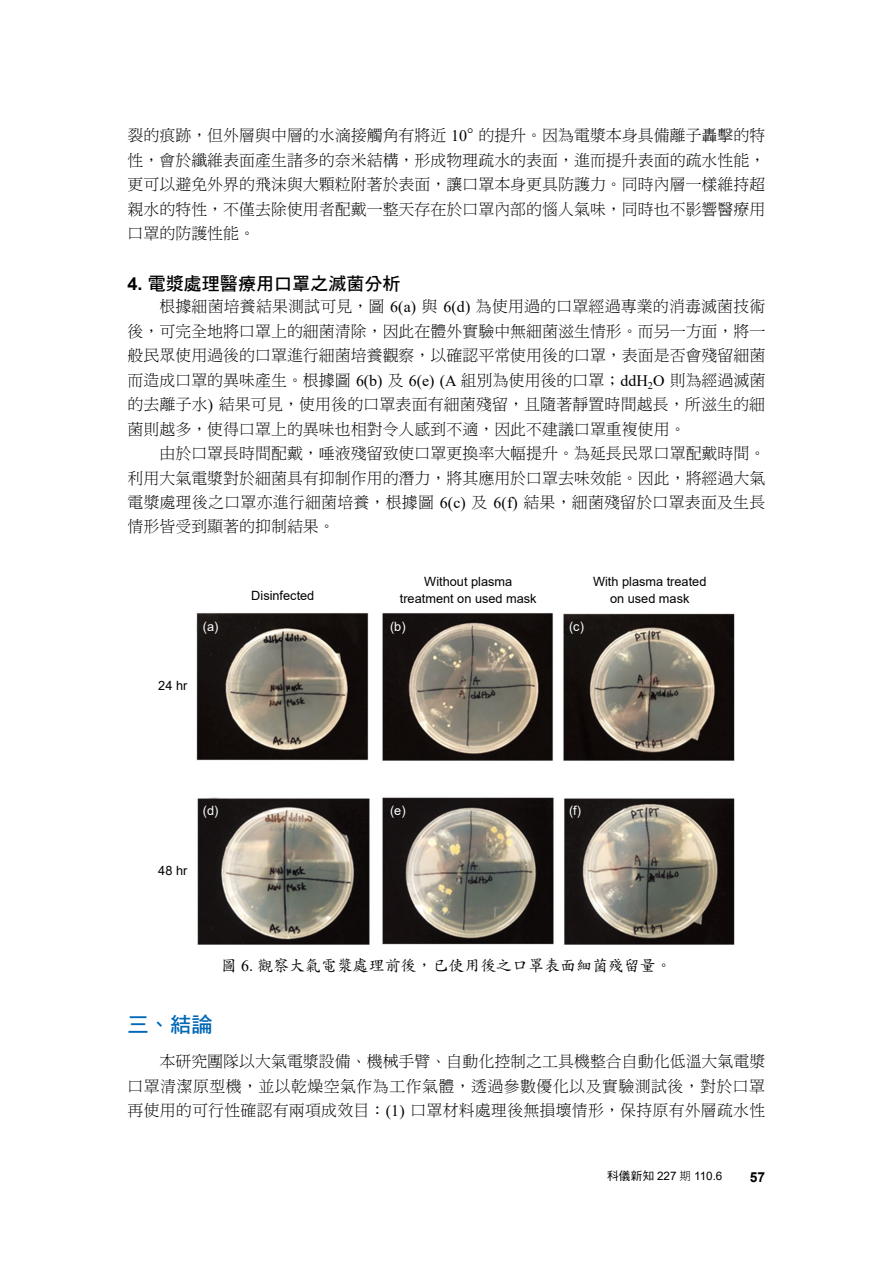
<style>
.page{position:relative;width:893px;height:1263px;background:#fff}
.page>*{position:absolute;margin:0;border:0;box-sizing:border-box;transform-origin:0 0}
.t1{font:21.3px "DF Hei Std W7";color:#0068b7}
.t2{font:18px "DF Hei Std W7";color:#000}
.t3{font:15.9px/24.5px "DF Ming Std W3";color:#000;text-align:justify}
.t4{font:15.9px "DF Kai Shu Std W5";color:#000}
.t5{font:700 13.8px "Arial";color:#000}
.t6{font:12.75px/17px "Arial";color:#000;text-align:center}
.t7{font:12.75px "Arial";color:#fff}
.t8{font:11.7px "Arial";color:#000}
.s1{font-family:"Times New Roman"}
.s2{font-family:"Arial";font-weight:700}
.s3{font-family:"DF Hei Std W5"}
.s4{font-family:"DF Hei Std W3"}
</style>
<div class="page">
<img style="left:196px;top:613px;width:538px;height:331px">
<p class="t3" style="left:128px;top:123px;width:639px">裂的痕跡，但外層與中層的水滴接觸角有將近 <span class="s1">10</span><sup>°</sup> 的提升。因為電漿本身具備離子轟擊的特性，會於纖維表面產生諸多的奈米結構，形成物理疏水的表面，進而提升表面的疏水性能，更可以避免外界的飛沫與大顆粒附著於表面，讓口罩本身更具防護力。同時內層一樣維持超親水的特性，不僅去除使用者配戴一整天存在於口罩內部的惱人氣味，同時也不影響醫療用口罩的防護性能。</p>
<p class="t2" style="left:128px;top:274px;width:275px"><span class="s2">4.</span> 電漿處理醫療用口罩之滅菌分析</p>
<p class="t3" style="left:128px;top:294px;width:639px;text-indent:32px">根據細菌培養結果測試可見，圖 <span class="s1">6(a)</span> 與 <span class="s1">6(d)</span> 為使用過的口罩經過專業的消毒滅菌技術後，可完全地將口罩上的細菌清除，因此在體外實驗中無細菌滋生情形。而另一方面，將一般民眾使用過後的口罩進行細菌培養觀察，以確認平常使用後的口罩，表面是否會殘留細菌而造成口罩的異味產生。根據圖 <span class="s1">6(b)</span> 及 <span class="s1">6(e) (A</span> 組別為使用後的口罩；<span class="s1">ddH</span><sub>2</sub><span class="s1">O</span> 則為經過滅菌的去離子水<span class="s1">)</span> 結果可見，使用後的口罩表面有細菌殘留，且隨著靜置時間越長，所滋生的細菌則越多，使得口罩上的異味也相對令人感到不適，因此不建議口罩重複使用。</p>
<p class="t3" style="left:128px;top:441px;width:639px;text-indent:32px">由於口罩長時間配戴，唾液殘留致使口罩更換率大幅提升。為延長民眾口罩配戴時間。利用大氣電漿對於細菌具有抑制作用的潛力，將其應用於口罩去味效能。因此，將經過大氣電漿處理後之口罩亦進行細菌培養，根據圖 <span class="s1">6(c)</span> 及 <span class="s1">6(f)</span> 結果，細菌殘留於口罩表面及生長情形皆受到顯著的抑制結果。</p>
<p class="t7" style="left:203px;top:617px;width:17px">(a)</p>
<p class="t6" style="left:158px;top:677px;width:31px">24 hr</p>
<p class="t6" style="left:424px;top:572px;width:89px">Without plasma</p>
<p class="t6" style="left:251px;top:587px;width:65px">Disinfected</p>
<p class="t6" style="left:400px;top:589px;width:138px">treatment on used mask</p>
<p class="t7" style="left:390px;top:617px;width:17px">(b)</p>
<p class="t7" style="left:569px;top:617px;width:16px">(c)</p>
<p class="t6" style="left:593px;top:572px;width:115px">With plasma treated on used mask</p>
<p class="t7" style="left:203px;top:802px;width:17px">(d)</p>
<p class="t6" style="left:158px;top:862px;width:31px">48 hr</p>
<p class="t7" style="left:390px;top:802px;width:17px">(e)</p>
<p class="t7" style="left:569px;top:802px;width:14px">(f)</p>
<p class="t4" style="left:221px;top:956px;width:452px">圖 <span class="s1">6.</span> 觀察大氣電漿處理前後，已使用後之口罩表面細菌殘留量。</p>
<h1 class="t1" style="left:128px;top:1012px;width:87px">三、結論</h1>
<p class="t3" style="left:128px;top:1049px;width:639px;text-indent:32px">本研究團隊以大氣電漿設備、機械手臂、自動化控制之工具機整合自動化低溫大氣電漿口罩清潔原型機，並以乾燥空氣作為工作氣體，透過參數優化以及實驗測試後，對於口罩再使用的可行性確認有兩項成效目：<span class="s1">(1)</span> 口罩材料處理後無損壞情形，保持原有外層疏水性</p>
<p class="t8" style="left:607px;top:1168px;width:117px"><span class="s3">科儀新知</span> 227 <span class="s4">期</span> 110.6</p>
<p class="t5" style="left:750px;top:1167px;width:17px">57</p>
</div>
